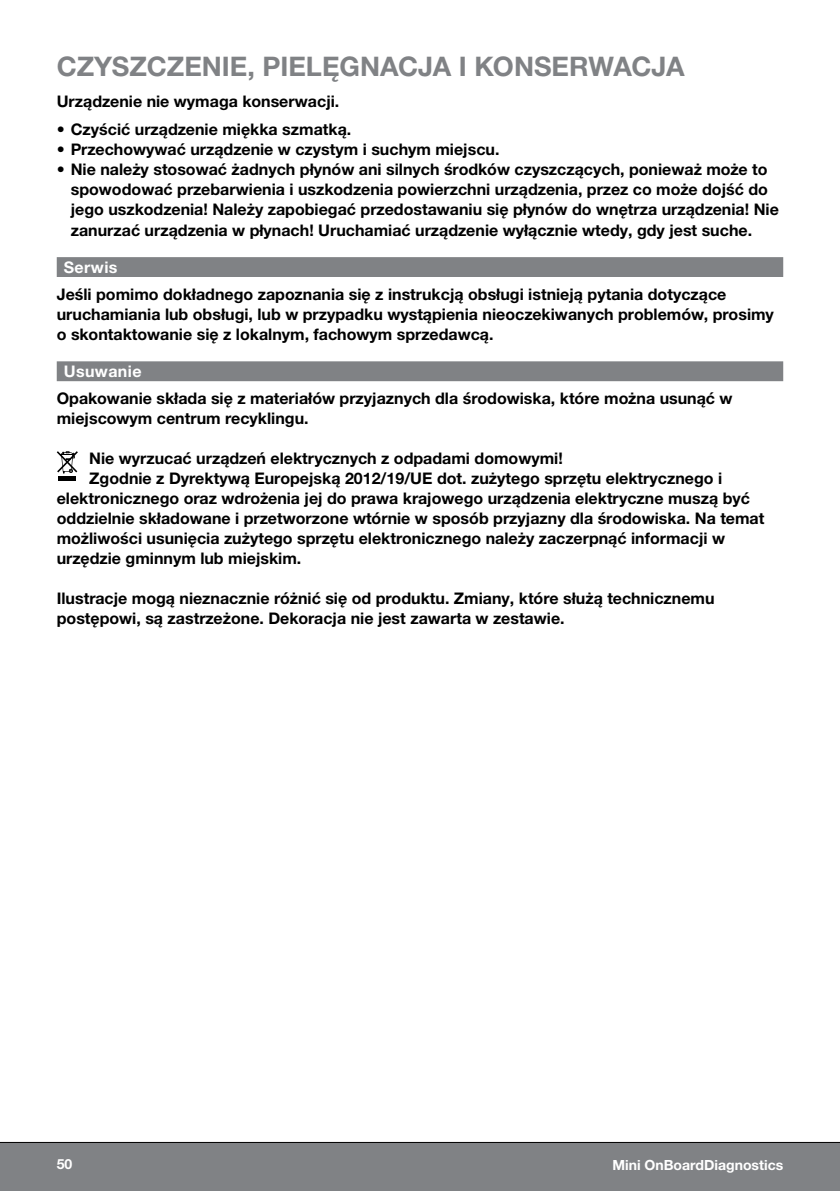
<style>
.page{position:relative;width:840px;height:1191px;background:#fff}
.page>*{position:absolute;margin:0;border:0;box-sizing:border-box;transform-origin:0 0}
.t1{font:700 27px "Helvetica Neue LTW1 G";color:#808285}
.t2{font:700 16px/20px "Helvetica Neue LTW1 G";color:#000}
.t3{font:700 16px "Helvetica Neue LTW1 G";letter-spacing:.025em;color:#fff}
.t4{font:700 14px "Helvetica Neue LTW1 G";color:#fff}
</style>
<div class="page">
<div style="left:0;top:1142px;width:839px;height:49px;background:#808285"></div>
<hr style="left:0;top:1142px;width:839px;height:1px;background:#000">
<div style="left:57px;top:257px;width:725px;height:20px;background:#808285"></div>
<div style="left:57px;top:361px;width:725px;height:20px;background:#808285"></div>
<div style="left:58px;top:476px;width:18px;height:5px;background:#000"></div>
<svg style="left:57px;top:451px;width:21px;height:22px"></svg>
<h1 class="t1" style="left:57px;top:50px;width:73px">Czyszczenie</h1>
<h1 class="t1" style="left:247px;top:50px;width:31px">, piel</h1>
<h1 class="t1" style="left:322px;top:50px;width:172px">ęgnacja i konse</h1>
<h1 class="t1" style="left:568px;top:50px;width:117px">rwacja</h1>
<p class="t2" style="left:57px;top:92px;width:284px">Urządzenie nie wymaga konserwacji.</p>
<p class="t2" style="left:57px;top:119px;width:296px">• Czyścić urządzenie miękka szmatką.</p>
<p class="t2" style="left:57px;top:139px;width:444px">• Przechowywać urządzenie w czystym i suchym miejscu.</p>
<p class="t2" style="left:71px;top:159px;width:709px;text-indent:-14px">• Nie należy stosować żadnych płynów ani silnych środków czyszczących, ponieważ może to spowodować przebarwienia i uszkodzenia powierzchni urządzenia, przez co może dojść do jego uszkodzenia! Należy zapobiegać przedostawaniu się płynów do wnętrza urządzenia! Nie zanurzać urządzenia w płynach! Uruchamiać urządzenie wyłącznie wtedy, gdy jest suche.</p>
<p class="t3" style="left:64px;top:257px;width:55px">Serwis</p>
<p class="t2" style="left:57px;top:284px;width:718px">Jeśli pomimo dokładnego zapoznania się z instrukcją obsługi istnieją pytania dotyczące uruchamiania lub obsługi, lub w przypadku wystąpienia nieoczekiwanych problemów, prosimy o skontaktowanie się z lokalnym, fachowym sprzedawcą.</p>
<p class="t3" style="left:64px;top:361px;width:79px">Usuwanie</p>
<p class="t2" style="left:57px;top:388px;width:677px">Opakowanie składa się z materiałów przyjaznych dla środowiska, które można usunąć w miejscowym centrum recyklingu.</p>
<p class="t2" style="left:89px;top:448px;width:475px">Nie wyrzucać urządzeń elektrycznych z odpadami domowymi!</p>
<p class="t2" style="left:89px;top:468px;width:634px">Zgodnie z Dyrektywą Europejską 2012/19/UE dot. zużytego sprzętu elektrycznego i</p>
<p class="t2" style="left:57px;top:488px;width:694px">elektronicznego oraz wdrożenia jej do prawa krajowego urządzenia elektryczne muszą być</p>
<p class="t2" style="left:57px;top:508px;width:708px">oddzielnie składowane i przetworzone wtórnie w sposób przyjazny dla środowiska. Na temat</p>
<p class="t2" style="left:57px;top:528px;width:669px">możliwości usunięcia zużytego sprzętu elektronicznego należy zaczerpnąć informacji w</p>
<p class="t2" style="left:57px;top:548px;width:246px">urzędzie gminnym lub miejskim.</p>
<p class="t2" style="left:57px;top:588px;width:659px">Ilustracje mogą nieznacznie różnić się od produktu. Zmiany, które służą technicznemu postępowi, są zastrzeżone. Dekoracja nie jest zawarta w zestawie.</p>
<p class="t4" style="left:57px;top:1155px;width:17px">50</p>
<p class="t4" style="left:612px;top:1156px;width:172px">Mini OnBoardDiagnostics</p>
</div>
